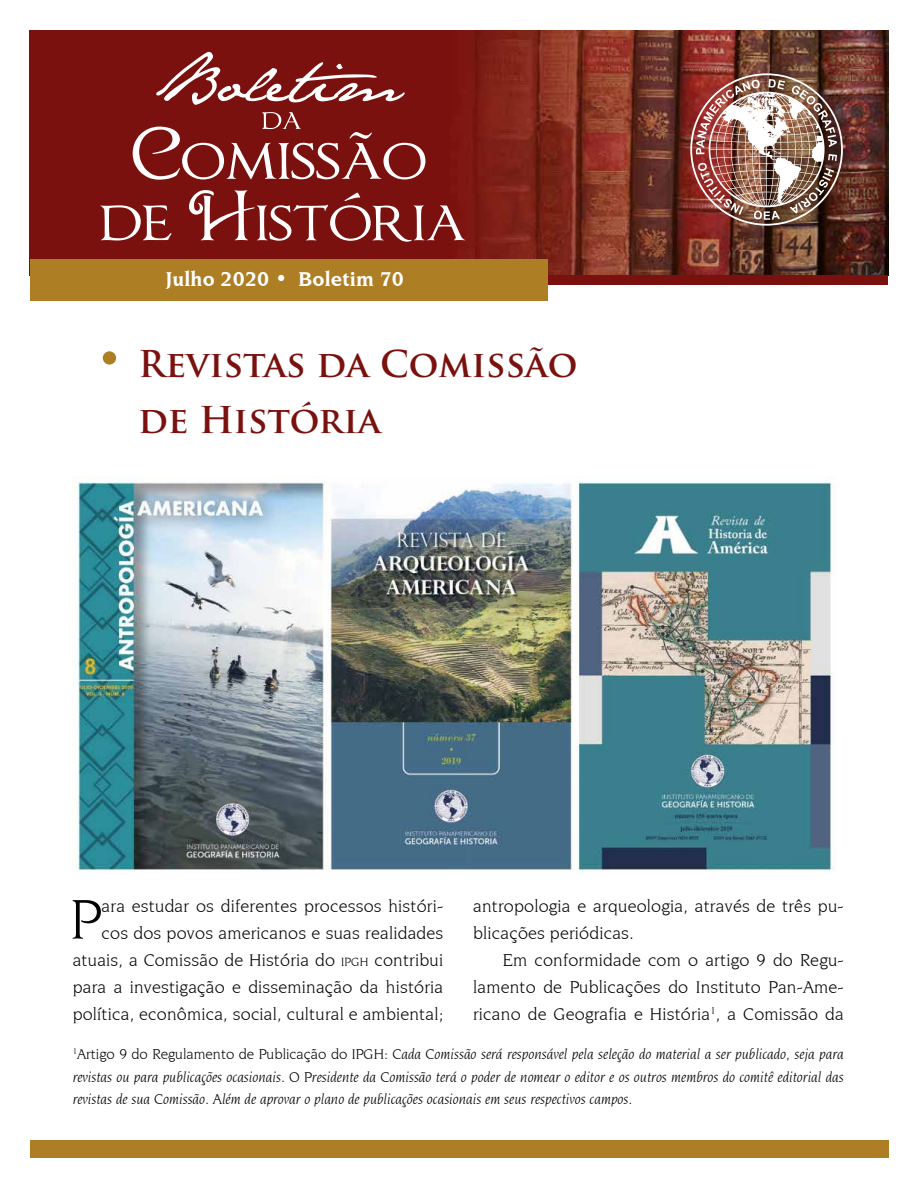
<style>
.page{position:relative;width:918px;height:1188px;background:#fff}
.page>*{position:absolute;margin:0;border:0;box-sizing:border-box;transform-origin:0 0}
.t1{font:59.4px "Novarese IT Cby BT";color:#000}
.t2{font:700 36px/57px "Trajan Pro";color:#7a110f}
.t3{font:700 21px "Novarese IT Cby BT";letter-spacing:.01em;color:#fff}
.t4{font:18px/27px "Novarese IT Cby BT";letter-spacing:.01em;color:#000;text-align:right}
.t5{font:italic 15px/22.5px "Novarese IT Cby BT";color:#000;text-align:justify}
.s1{font-size:12.6px}
.s2{font-style:normal}
</style>
<div class="page">
<div style="left:30px;top:1140px;width:858px;height:18px;background:#ad7e24"></div>
<div style="left:30px;top:30px;width:858px;height:245px;background:#7a110f"></div>
<img style="left:465px;top:30px;width:423px;height:245px">
<img style="left:690px;top:73px;width:153px;height:153px">
<div style="left:547px;top:275px;width:341px;height:10px;background:#7a110f"></div>
<div style="left:30px;top:259px;width:517px;height:42px;background:#ad7e24"></div>
<svg style="left:156px;top:52px;width:249px;height:53px"></svg>
<svg style="left:100px;top:205px;width:71px;height:35px"></svg>
<svg style="left:189px;top:190px;width:276px;height:52px"></svg>
<svg style="left:133px;top:112px;width:292px;height:68px"></svg>
<div style="left:103px;top:351px;width:13px;height:14px;background:#ad7e24;border-radius:50%"></div>
<img style="left:73px;top:477px;width:763px;height:394px">
<p class="t3" style="left:166px;top:266px;width:240px">Julho 2020 • Boletim 70</p>
<h2 class="t2" style="left:138px;top:335px;width:441px">Revistas da Comissão de História</h2>
<p class="t4" style="left:73px;top:892px;width:372px">ara estudar os diferentes processos históri&shy;cos dos povos americanos e suas realidades atuais, a Comissão de História do <span class="s1">ipgh</span> contribui para a investigação e disseminação da história política, econômica, social, cultural e ambiental;</p>
<p class="t4" style="left:473px;top:892px;width:372px;text-align:left">antropologia e arqueologia, através de três pu&shy;blicações periódicas.</p>
<h1 class="t1" style="left:70px;top:884px;width:32px">P</h1>
<p class="t4" style="left:473px;top:946px;width:372px;text-align:justify;text-indent:30px">Em conformidade com o artigo 9 do Regu&shy;lamento de Publicações do Instituto Pan-Ame&shy;ricano de Geografia e História<sup>1</sup>, a Comissão da</p>
<p class="t5" style="left:73px;top:1043px;width:773px"><sup>1</sup><span class="s2">Artigo 9 do Regulamento de Publicação do IPGH:</span> Cada Comissão será responsável pela seleção do material a ser publicado, seja para revistas ou para publicações ocasionais. O Presidente da Comissão terá o poder de nomear o editor e os outros membros do comitê editorial das revistas de sua Comissão. Além de aprovar o plano de publicações ocasionais em seus respectivos campos.</p>
</div>
